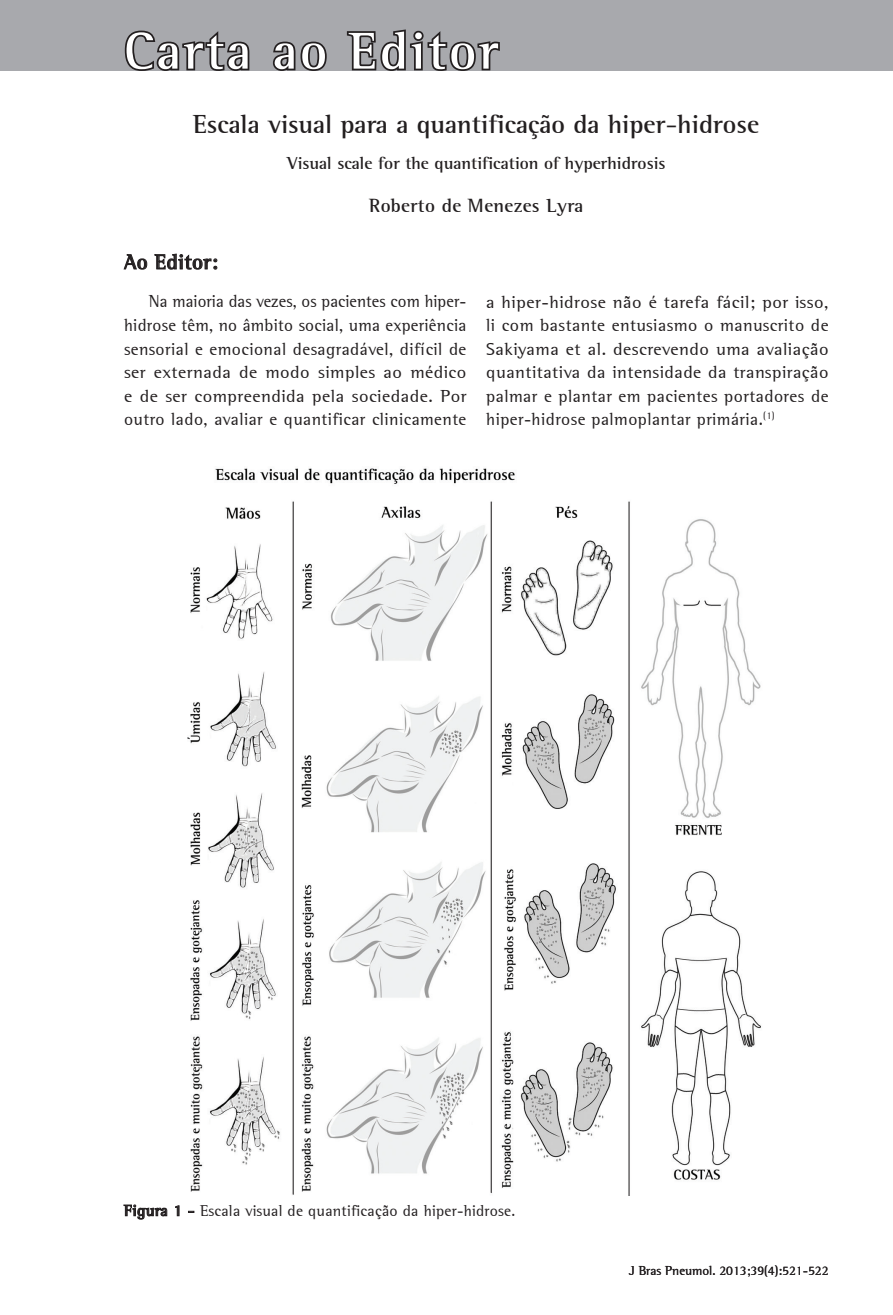
<style>
.page{position:relative;width:893px;height:1315px;background:#fff}
.page>*{position:absolute;margin:0;border:0;box-sizing:border-box;transform-origin:0 0}
.capítulo{font:700 52.5px "Libre Semi Serif S Si";letter-spacing:.05em;color:#fff}
.Título___1o_idioma{font:700 26.25px "Libre Semi Serif S Si";color:#231f20}
.Sub-título___1o_níve{font:700 21px "Libre Semi Serif S Si";letter-spacing:.015em;color:#231f20}
.Autores{font:700 19.25px "Libre Semi Serif S Si";letter-spacing:.015em;color:#231f20}
.Corpo{font:17.5px/23.6px "Libre Semi Serif S Si";letter-spacing:.025em;color:#231f20;text-align:justify;scale:.96 1}
.Corpo-2{font:17.5px/23.4px "Libre Semi Serif S Si";letter-spacing:.025em;color:#231f20;text-align:justify;scale:1.05 1}
.Título___2o_idioma{font:700 17.5px "Libre Semi Serif S Si";color:#231f20}
.Legendas{font:15.75px "Libre Semi Serif S Si";letter-spacing:.015em;color:#231f20}
.rodapé{font:13.12px "Libre Semi Serif S Si";color:#231f20}
.s1{font-weight:700}
</style>
<div class="page">
<div style="left:0;top:0;width:893px;height:70px;background:#a8a9ad"></div>
<svg style="left:124px;top:254px;width:23px;height:15px"></svg>
<svg style="left:154px;top:254px;width:63px;height:15px"></svg>
<img style="left:187px;top:468px;width:574px;height:728px">
<svg style="left:124px;top:1204px;width:43px;height:15px"></svg>
<svg style="left:175px;top:1205px;width:4px;height:10px"></svg>
<svg style="left:123px;top:30px;width:128px;height:41px"></svg>
<svg style="left:271px;top:41px;width:58px;height:30px"></svg>
<svg style="left:345px;top:29px;width:157px;height:42px"></svg>
<p class="capítulo" style="left:124px;top:19px;width:376px">Carta ao Editor</p>
<p class="Título___1o_idioma" style="left:193px;top:108px;width:567px">Escala visual para a quantificação da hiper-hidrose</p>
<p class="Título___2o_idioma" style="left:287px;top:152px;width:380px">Visual scale for the quantification of hyperhidrosis</p>
<p class="Autores" style="left:369px;top:194px;width:215px">Roberto de Menezes Lyra</p>
<p class="Sub-título___1o_níve" style="left:124px;top:249px;width:96px">Ao Editor:</p>
<p class="Corpo" style="left:124px;top:290px;width:358px;text-indent:25px">Na maioria das vezes, os pacientes com hiper&shy;hidrose têm, no âmbito social, uma experiência sensorial e emocional desagradável, difícil de ser externada de modo simples ao médico e de ser compreendida pela sociedade. Por outro lado, avaliar e quantificar clinicamente</p>
<p class="Corpo-2" style="left:486px;top:290px;width:328px">a hiper-hidrose não é tarefa fácil; por isso, li com bastante entusiasmo o manuscrito de Sakiyama et al. descrevendo uma avaliação quantitativa da intensidade da transpiração palmar e plantar em pacientes portadores de hiper-hidrose palmoplantar primária.<sup>(1)</sup></p>
<p class="Legendas" style="left:124px;top:1201px;width:393px"><span class="s1">Figura 1 -</span> Escala visual de quantificação da hiper-hidrose.</p>
<p class="rodapé" style="left:629px;top:1263px;width:201px">J Bras Pneumol. 2013;39(4):521-522</p>
</div>
